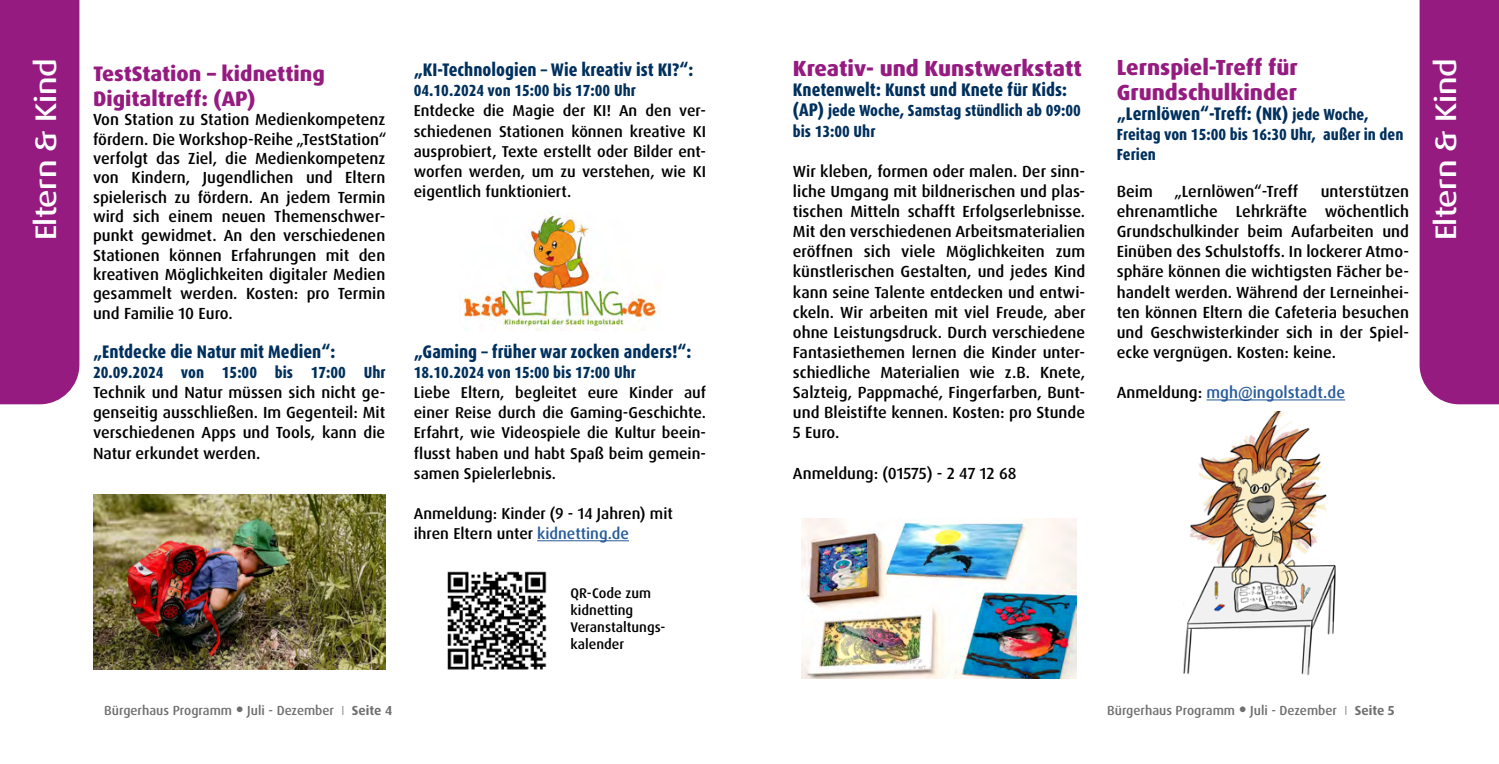
<style>
.page{position:relative;width:1499px;height:764px;background:#fff}
.page>*{position:absolute;margin:0;border:0;box-sizing:border-box;transform-origin:0 0}
.t1{font:500 expanded 29.75px "Dax Pro";letter-spacing:-.01em;color:#fff}
.t2{font:800 21.88px/24.5px "Dax Pro";color:#951b81}
.t3{font:800 21px/25.2px "Dax Pro";color:#951b81}
.t4{font:800 condensed 18.2px "Dax Pro";color:#00305d}
.t5{font:500 16.1px/20.1px "Dax Pro";color:#000;text-align:justify}
.t6{font:800 condensed 16.1px/20.1px "Dax Pro";color:#00305d}
.t7{font:500 16.1px "Dax Pro";color:#275b9b}
.t8{font:500 15.75px/20.1px "Dax Pro";color:#000;text-align:justify}
.t9{font:500 14px/16.8px "Dax Pro";color:#000}
.t10{font:500 13.12px "Dax Pro";color:#706f6f}
.s1{font-size:16.1px}
.s2{font-size:18.2px}
.s3{color:#000}
.s4{color:#275b9b}
.s5{font-family:"Arial";font-weight:400}
.s6{font-weight:300}
.s7{font-weight:700}
</style>
<div class="page">
<div style="left:0;top:0;width:79px;height:404px;background:#951b81"></div>
<div style="left:1419px;top:0;width:79px;height:404px;background:#951b81"></div>
<hr style="left:537px;top:540px;width:92px;height:1px;background:#275b9b">
<img style="left:447px;top:571px;width:100px;height:99px">
<hr style="left:1206px;top:399px;width:138px;height:1px;background:#275b9b">
<img style="left:1183px;top:412px;width:153px;height:264px">
<img style="left:463px;top:212px;width:197px;height:119px">
<img style="left:93px;top:494px;width:292px;height:175px">
<img style="left:801px;top:518px;width:275px;height:161px">
<h2 class="t2" style="left:1116px;top:55px;width:182px">Lernspiel-Treff für<br>Grundschulkinder</h2>
<p class="t4" style="left:1116px;top:102px;width:253px">„Lernlöwen“-Treff: (NK) <span class="s1">jede Woche,</span></p>
<p class="t6" style="left:1116px;top:124px;width:288px">Freitag von 15:00 bis 16:30 Uhr, außer in den<br>Ferien</p>
<p class="t5" style="left:1116px;top:181px;width:37px">Beim</p>
<p class="t5" style="left:1173px;top:181px;width:126px">„Lernlöwen“-Treff</p>
<h2 class="t2" style="left:792px;top:57px;width:290px">Kreativ- und Kunstwerkstatt</h2>
<p class="t4" style="left:792px;top:78px;width:276px">Knetenwelt: Kunst und Knete für Kids:</p>
<p class="t6" style="left:792px;top:101px;width:289px"><span class="s2">(AP)</span> jede Woche, Samstag stündlich ab 09:00 bis 13:00 Uhr</p>
<p class="t5" style="left:792px;top:161px;width:294px">Wir kleben, formen oder malen. Der sinn&shy;liche Umgang mit bildnerischen und plas&shy;tischen Mitteln schafft Erfolgserlebnisse.<br>Mit den verschiedenen Arbeitsmaterialien eröffnen sich viele Möglichkeiten zum künstlerischen Gestalten, und jedes Kind kann seine Talente entdecken und entwi&shy;ckeln. Wir arbeiten mit viel Freude, aber ohne Leistungsdruck. Durch verschiedene Fantasiethemen lernen die Kinder unter&shy;schiedliche Materialien wie z.B. Knete, Salzteig, Pappmaché, Fingerfarben, Bunt&shy;und Bleistifte kennen. Kosten: pro Stunde 5 Euro.</p>
<p class="t5" style="left:792px;top:463px;width:225px">Anmeldung: (01575) - 2 47 12 68</p>
<h1 class="t1" style="left:27px;top:240px;width:184px;rotate:-90deg">Eltern &amp; Kind</h1>
<h1 class="t1" style="left:1426px;top:240px;width:184px;rotate:-90deg">Eltern &amp; Kind</h1>
<p class="t4" style="left:414px;top:58px;width:281px">„KI-Technologien – Wie kreativ ist KI?“:</p>
<p class="t6" style="left:414px;top:81px;width:223px">04.10.2024 von 15:00 bis 17:00 Uhr</p>
<p class="t8" style="left:414px;top:101px;width:294px">Entdecke die Magie der KI! An den ver&shy;schiedenen Stationen können kreative KI ausprobiert, Texte erstellt oder Bilder ent&shy;worfen werden, um zu verstehen, wie KI eigentlich funktioniert.</p>
<h3 class="t3" style="left:93px;top:61px;width:233px">TestStation – kidnetting<br>Digitaltreff: (AP)</h3>
<p class="t5" style="left:93px;top:110px;width:295px;line-height:19.2px">Von Station zu Station Medienkompetenz fördern. Die Workshop-Reihe „TestStation“ verfolgt das Ziel, die Medienkompetenz von Kindern, Jugendlichen und Eltern spielerisch zu fördern. An jedem Termin wird sich einem neuen Themenschwer&shy;punkt gewidmet. An den verschiedenen Stationen können Erfahrungen mit den kreativen Möglichkeiten digitaler Medien gesammelt werden. Kosten: pro Termin und Familie 10 Euro.</p>
<p class="t4" style="left:93px;top:340px;width:244px">„Entdecke die Natur mit Medien“:</p>
<p class="t6" style="left:93px;top:363px;width:294px">20.09.2024 von 15:00 bis 17:00 Uhr</p>
<p class="t5" style="left:93px;top:383px;width:294px">Technik und Natur müssen sich nicht ge&shy;genseitig ausschließen. Im Gegenteil: Mit verschiedenen Apps und Tools, kann die Natur erkundet werden.</p>
<p class="t5" style="left:1116px;top:181px;width:294px;text-indent:204px">unterstützen ehrenamtliche Lehrkräfte wöchentlich Grundschulkinder beim Aufarbeiten und Einüben des Schulstoffs. In lockerer Atmo&shy;sphäre können die wichtigsten Fächer be&shy;handelt werden. Während der Lerneinhei&shy;ten können Eltern die Cafeteria besuchen und Geschwisterkinder sich in der Spiel&shy;ecke vergnügen. Kosten: keine.</p>
<p class="t7" style="left:1116px;top:382px;width:230px"><span class="s3">Anmeldung:</span> mgh@ingolstadt.de</p>
<p class="t4" style="left:414px;top:340px;width:279px">„Gaming – früher war zocken anders!“:</p>
<p class="t6" style="left:414px;top:363px;width:223px">18.10.2024 von 15:00 bis 17:00 Uhr</p>
<p class="t8" style="left:414px;top:383px;width:294px">Liebe Eltern, begleitet eure Kinder auf einer Reise durch die Gaming-Geschichte.<br>Erfahrt, wie Videospiele die Kultur beein&shy;flusst haben und habt Spaß beim gemein&shy;samen Spielerlebnis.</p>
<p class="t8" style="left:414px;top:504px;width:260px">Anmeldung: Kinder (9 - 14 Jahren) mit ihren Eltern unter <span class="s4">kidnetting.de</span></p>
<p class="t9" style="left:570px;top:585px;width:96px">QR-Code zum kidnetting<br>Veranstaltungs&shy;kalender</p>
<p class="t10" style="left:104px;top:702px;width:289px">Bürgerhaus Programm <span class="s5">●</span> Juli - Dezember <span class="s6">I</span> <span class="s7">Seite 4</span></p>
<p class="t10" style="left:1107px;top:702px;width:289px">Bürgerhaus Programm <span class="s5">●</span> Juli - Dezember <span class="s6">I</span> <span class="s7">Seite 5</span></p>
</div>
